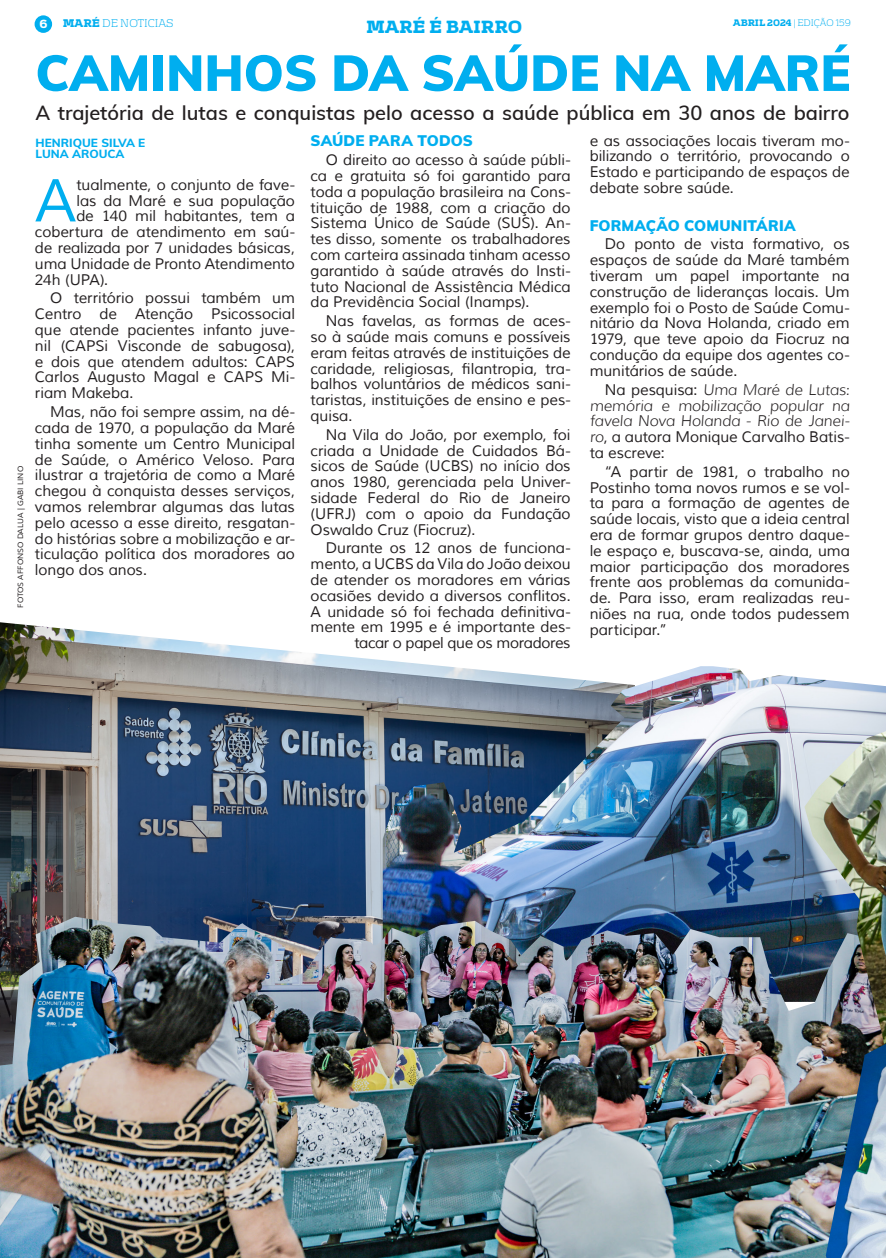
<style>
.page{position:relative;width:886px;height:1258px;background:#fff}
.page>*{position:absolute;margin:0;border:0;box-sizing:border-box;transform-origin:0 0}
.t1{font:59.5px "Muli";color:#00aeef}
.t2{font:900 50px "Muli";color:#00aeef}
.t3{font:600 20px "Muli";color:#231f20}
.t4{font:900 16px "Vezus Serif W01";color:#00aeef}
.t5{font:15px/15.8px "Muli";letter-spacing:-.005em;color:#231f20;text-align:justify}
.t6{font:italic 300 15px/15.8px "Muli";letter-spacing:-.01em;color:#231f20;text-align:justify}
.t7{font:900 15px "Muli";letter-spacing:.01em;color:#00aeef}
.Autor{font:800 11.75px "Muli";color:#00aeef}
.t8{font:900 10.62px "Vezus Serif W01";color:#fff}
.t9{font:300 10px "Vezus Serif W01";color:#00aeef}
.t10{font:300 8.5px "Vezus Serif W01";color:#00aeef}
.t11{font:7.5px "Muli";color:#231f20;scale:1.05 1}
.s1{font-weight:900}
.s2{font-weight:400;font-style:normal}
</style>
<div class="page">
<div style="left:35px;top:15px;width:17px;height:18px;background:#00aeef;border-radius:50%"></div>
<img style="left:0;top:622px;width:440px;height:295px">
<img style="left:383px;top:666px;width:503px;height:251px">
<img style="left:0;top:917px;width:826px;height:341px">
<img style="left:804px;top:731px;width:82px;height:480px">
<img style="left:826px;top:1044px;width:60px;height:214px">
<p class="t11" style="left:16px;top:608px;width:136px;rotate:-90deg">FOTOS AFFONSO DALUA | GABI LINO</p>
<p class="t4" style="left:366px;top:16px;width:158px">MARÉ É BAIRRO</p>
<p class="t8" style="left:39px;top:17px;width:10px">6</p>
<p class="t9" style="left:63px;top:17px;width:112px"><span class="s1">MARÉ</span> DE NOTICIAS</p>
<p class="t10" style="left:733px;top:17px;width:119px"><span class="s1">ABRIL 2024</span> | EDIÇÃO 159</p>
<p class="t2" style="left:35px;top:36px;width:817px">CAMINHOS DA SAÚDE NA MARÉ</p>
<p class="t3" style="left:35px;top:98px;width:815px">A trajetória de lutas e conquistas pelo acesso a saúde pública em 30 anos de bairro</p>
<p class="Autor" style="left:36px;top:134px;width:111px">HENRIQUE SILVA E</p>
<p class="Autor" style="left:36px;top:146px;width:90px">LUNA AROUCA</p>
<p class="t1" style="left:35px;top:164px;width:43px">A</p>
<p class="t5" style="left:76px;top:177px;width:220px">tualmente, o conjunto de fave-</p>
<p class="t5" style="left:76px;top:193px;width:220px">las da Maré e sua população</p>
<p class="t5" style="left:76px;top:209px;width:220px">de 140 mil habitantes, tem a</p>
<p class="t5" style="left:35px;top:224px;width:261px">cobertura de atendimento em saú-</p>
<p class="t5" style="left:35px;top:240px;width:262px">de realizada por 7 unidades básicas,</p>
<p class="t5" style="left:35px;top:256px;width:261px">uma Unidade de Pronto Atendimento</p>
<p class="t5" style="left:35px;top:272px;width:75px">24h (UPA).</p>
<p class="t5" style="left:35px;top:291px;width:262px;text-indent:15px">O território possui também um Centro de Atenção Psicossocial que atende pacientes infanto juve&shy;nil (CAPSi Visconde de sabugosa), e dois que atendem adultos: CAPS Carlos Augusto Magal e CAPS Mi&shy;riam Makeba.</p>
<p class="t5" style="left:35px;top:404px;width:262px;text-indent:15px">Mas, não foi sempre assim, na dé&shy;cada de 1970, a população da Maré tinha somente um Centro Municipal de Saúde, o Américo Veloso. Para ilustrar a trajetória de como a Maré chegou à conquista desses serviços, vamos relembrar algumas das lutas pelo acesso a esse direito, resgatan&shy;do histórias sobre a mobilização e ar&shy;ticulação política dos moradores ao longo dos anos.</p>
<p class="t7" style="left:311px;top:130px;width:164px">SAÚDE PARA TODOS</p>
<p class="t5" style="left:311px;top:152px;width:261px;text-indent:15px">O direito ao acesso à saúde públi&shy;ca e gratuita só foi garantido para toda a população brasileira na Cons&shy;tituição de 1988, com a criação do Sistema Único de Saúde (SUS). An&shy;tes disso, somente os trabalhadores com carteira assinada tinham acesso garantido à saúde através do Insti&shy;tuto Nacional de Assistência Médica da Previdência Social (Inamps).</p>
<p class="t5" style="left:311px;top:313px;width:262px;text-indent:15px">Nas favelas, as formas de aces&shy;so à saúde mais comuns e possíveis eram feitas através de instituições de caridade, religiosas, filantropia, tra&shy;balhos voluntários de médicos sani&shy;taristas, instituições de ensino e pes&shy;quisa.</p>
<p class="t5" style="left:311px;top:427px;width:262px;text-indent:15px">Na Vila do João, por exemplo, foi criada a Unidade de Cuidados Bá&shy;sicos de Saúde (UCBS) no início dos anos 1980, gerenciada pela Univer&shy;sidade Federal do Rio de Janeiro (UFRJ) com o apoio da Fundação Oswaldo Cruz (Fiocruz).</p>
<p class="t5" style="left:311px;top:541px;width:262px;text-align:right">Durante os 12 anos de funciona&shy;mento, a UCBS da Vila do João deixou de atender os moradores em várias ocasiões devido a diversos conflitos.<br>A unidade só foi fechada definitiva&shy;mente em 1995 e é importante des&shy;tacar o papel que os moradores</p>
<p class="t5" style="left:590px;top:133px;width:261px">e as associações locais tiveram mo&shy;bilizando o território, provocando o Estado e participando de espaços de debate sobre saúde.</p>
<p class="t7" style="left:590px;top:214px;width:207px">FORMAÇÃO COMUNITÁRIA</p>
<p class="t5" style="left:590px;top:237px;width:262px;text-indent:15px">Do ponto de vista formativo, os espaços de saúde da Maré também tiveram um papel importante na construção de lideranças locais. Um exemplo foi o Posto de Saúde Comu&shy;nitário da Nova Holanda, criado em 1979, que teve apoio da Fiocruz na condução da equipe dos agentes co&shy;munitários de saúde.</p>
<p class="t6" style="left:590px;top:382px;width:261px;text-indent:15px"><span class="s2">Na pesquisa:</span> Uma Maré de Lutas: memória e mobilização popular na favela Nova Holanda - Rio de Janei&shy;ro<span class="s2">, a autora Monique Carvalho Batis&shy;ta escreve:</span></p>
<p class="t5" style="left:590px;top:464px;width:262px;text-indent:15px">“A partir de 1981, o trabalho no Postinho toma novos rumos e se vol&shy;ta para a formação de agentes de saúde locais, visto que a ideia central era de formar grupos dentro daque&shy;le espaço e, buscava-se, ainda, uma maior participação dos moradores frente aos problemas da comunida&shy;de. Para isso, eram realizadas reu&shy;niões na rua, onde todos pudessem participar.”</p>
</div>
